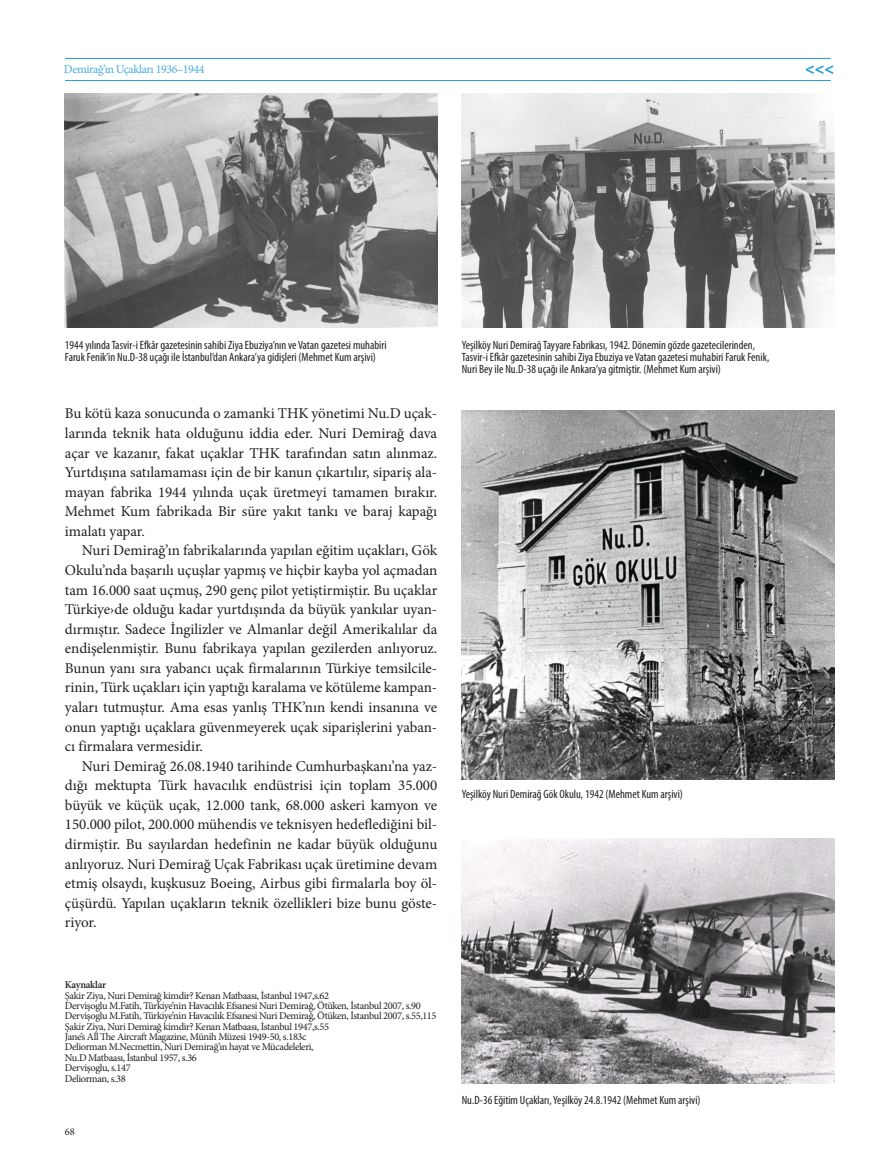
<style>
.page{position:relative;width:894px;height:1172px;background:#fff}
.page>*{position:absolute;margin:0;border:0;box-sizing:border-box;transform-origin:0 0}
.t1{font:700 16.2px "Myriad Pro";color:#1d99d6}
.t2{font:15px/19.5px "Minion Pro";letter-spacing:-.005em;color:#231f20;text-align:justify}
.t3{font:condensed 12px/12px "Myriad Pro";color:#231f20}
.t4{font:12px "Minion Pro";letter-spacing:-.035em;color:#48ace0}
.t5{font:10.35px/10.4px "Minion Pro";letter-spacing:-.035em;color:#231f20}
.t6{font:600 10.35px "Minion Pro";letter-spacing:-.035em;color:#231f20}
</style>
<div class="page">
<hr style="left:65px;top:80px;width:765px;height:1px;background:#1d99d6">
<hr style="left:65px;top:58px;width:765px;height:1px;background:#1d99d6">
<img style="left:461px;top:410px;width:372px;height:369px">
<img style="left:461px;top:838px;width:372px;height:245px">
<img style="left:461px;top:93px;width:372px;height:234px">
<img style="left:65px;top:93px;width:372px;height:234px">
<p class="t4" style="left:64px;top:61px;width:142px">Demirağ’ın Uçakları 1936–1944</p>
<p class="t1" style="left:805px;top:58px;width:30px">&lt;&lt;&lt;</p>
<p class="t3" style="left:65px;top:339px;width:323px">1944 yılında Tasvir-i Efkâr gazetesinin sahibi Ziya Ebuziya’nın ve Vatan gazetesi muhabiri<br>Faruk Fenik’in Nu.D-38 uçağı ile İstanbul’dan Ankara’ya gidişleri (Mehmet Kum arşivi)</p>
<p class="t3" style="left:461px;top:339px;width:309px">Yeşilköy Nuri Demirağ Tayyare Fabrikası, 1942. Dönemin gözde gazetecilerinden,<br>Tasvir-i Efkâr gazetesinin sahibi Ziya Ebuziya ve Vatan gazetesi muhabiri Faruk Fenik,<br>Nuri Bey ile Nu.D-38 uçağı ile Ankara’ya gitmiştir. (Mehmet Kum arşivi)</p>
<p class="t2" style="left:65px;top:404px;width:374px">Bu kötü kaza sonucunda o zamanki THK yönetimi Nu.D uçak&shy;larında teknik hata olduğunu iddia eder. Nuri Demirağ dava açar ve kazanır, fakat uçaklar THK tarafından satın alınmaz.<br>Yurtdışına satılamaması için de bir kanun çıkartılır, sipariş ala&shy;mayan fabrika 1944 yılında uçak üretmeyi tamamen bırakır.<br>Mehmet Kum fabrikada Bir süre yakıt tankı ve baraj kapağı imalatı yapar.</p>
<p class="t2" style="left:65px;top:540px;width:374px;text-indent:17px">Nuri Demirağ’ın fabrikalarında yapılan eğitim uçakları, Gök Okulu’nda başarılı uçuşlar yapmış ve hiçbir kayba yol açmadan tam 16.000 saat uçmuş, 290 genç pilot yetiştirmiştir. Bu uçaklar Türkiye›de olduğu kadar yurtdışında da büyük yankılar uyan&shy;dırmıştır. Sadece İngilizler ve Almanlar değil Amerikalılar da endişelenmiştir. Bunu fabrikaya yapılan gezilerden anlıyoruz.<br>Bunun yanı sıra yabancı uçak firmalarının Türkiye temsilcile&shy;rinin, Türk uçakları için yaptığı karalama ve kötüleme kampan&shy;yaları tutmuştur. Ama esas yanlış THK’nın kendi insanına ve onun yaptığı uçaklara güvenmeyerek uçak siparişlerini yaban&shy;cı firmalara vermesidir.</p>
<p class="t2" style="left:65px;top:756px;width:374px;text-indent:17px">Nuri Demirağ 26.08.1940 tarihinde Cumhurbaşkanı’na yaz&shy;dığı mektupta Türk havacılık endüstrisi için toplam 35.000 büyük ve küçük uçak, 12.000 tank, 68.000 askeri kamyon ve 150.000 pilot, 200.000 mühendis ve teknisyen hedeflediğini bil&shy;dirmiştir. Bu sayılardan hedefinin ne kadar büyük olduğunu anlıyoruz. Nuri Demirağ Uçak Fabrikası uçak üretimine devam etmiş olsaydı, kuşkusuz Boeing, Airbus gibi firmalarla boy öl&shy;çüşürdü. Yapılan uçakların teknik özellikleri bize bunu göste&shy;riyor.</p>
<p class="t6" style="left:65px;top:977px;width:43px">Kaynaklar</p>
<p class="t5" style="left:65px;top:989px;width:373px">Şakir Ziya, Nuri Demirağ kimdir? Kenan Matbaası, İstanbul 1947,s.62<br>Dervişoglu M.Fatih, Türkiye’nin Havacılık Efsanesi Nuri Demirağ, Ötüken, İstanbul 2007, s.90<br>Dervişoglu M.Fatih, Türkiye’nin Havacılık Efsanesi Nuri Demirağ, Ötüken, İstanbul 2007, s.55,115<br>Şakir Ziya, Nuri Demirağ kimdir? Kenan Matbaası, İstanbul 1947,s.55<br>Jane’s All The Aircraft Magazine, Münih Müzesi 1949-50, s.183c<br>Deliorman M.Necmettin, Nuri Demirağ’ın hayat ve Mücadeleleri,<br>Nu.D Matbaası, İstanbul 1957, s.36<br>Dervişoglu, s.147<br>Deliorman, s.38</p>
<p class="t5" style="left:65px;top:1126px;width:11px">68</p>
<p class="t3" style="left:461px;top:788px;width:223px">Yeşilköy Nuri Demirağ Gök Okulu, 1942 (Mehmet Kum arşivi)</p>
<p class="t3" style="left:461px;top:1094px;width:240px">Nu.D-36 Eğitim Uçakları, Yeşilköy 24.8.1942 (Mehmet Kum arşivi)</p>
</div>
